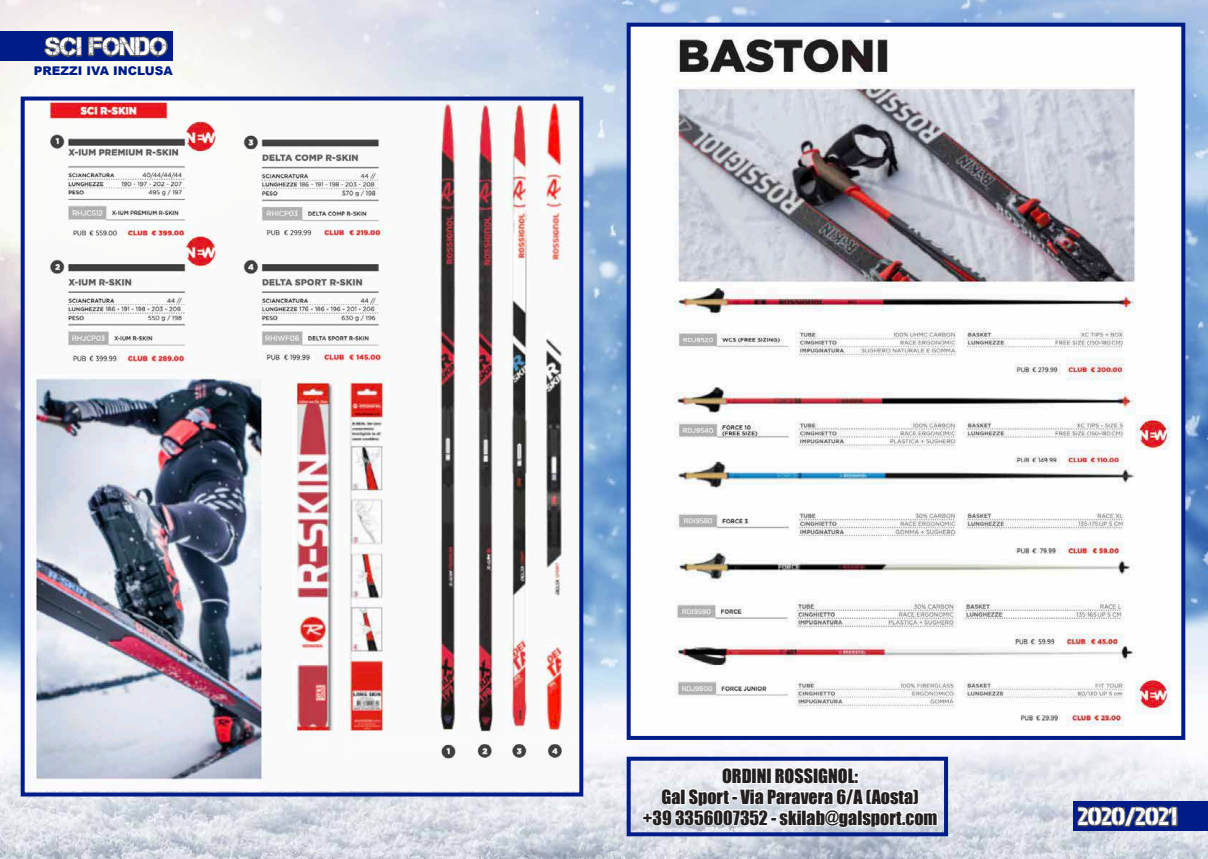
<style>
.page{position:relative;width:1208px;height:859px;background:#fff}
.page>*{position:absolute;margin:0;border:0;box-sizing:border-box;transform-origin:0 0}
.t1{font:25px "Captureit";color:#fff}
.t2{font:18px/21px "Impact";color:#231f20;text-align:center}
.t3{font:900 12px "Arial";color:#001c88}
</style>
<div class="page">
<img style="left:0;top:0;width:1208px;height:859px">
<div style="left:0;top:32px;width:173px;height:29px;background:#001c88"></div>
<div style="left:1072px;top:801px;width:136px;height:30px;background:#001c88"></div>
<svg style="left:1064px;top:803px;width:114px;height:27px"></svg>
<svg style="left:33px;top:22px;width:143px;height:58px"></svg>
<img style="left:26px;top:102px;width:552px;height:689px">
<div style="left:21px;top:97px;width:562px;height:699px;border:4px solid #001c88"></div>
<svg style="left:641px;top:762px;width:298px;height:67px"></svg>
<div style="left:626px;top:757px;width:322px;height:79px;border:4px solid #001c88"></div>
<img style="left:631px;top:28px;width:549px;height:707px">
<div style="left:626px;top:23px;width:559px;height:717px;border:4px solid #001c88"></div>
<h1 class="t1" style="left:45px;top:33px;width:123px">SCI FONDO</h1>
<p class="t3" style="left:34px;top:62px;width:141px">PREZZI IVA INCLUSA</p>
<p class="t2" style="left:643px;top:765px;width:296px">ORDINI ROSSIGNOL:<br>Gal Sport - Via Paravera 6/A (Aosta)<br>+39 3356007352 - skilab@galsport.com</p>
<h1 class="t1" style="left:1078px;top:802px;width:100px">2020/2021</h1>
</div>
